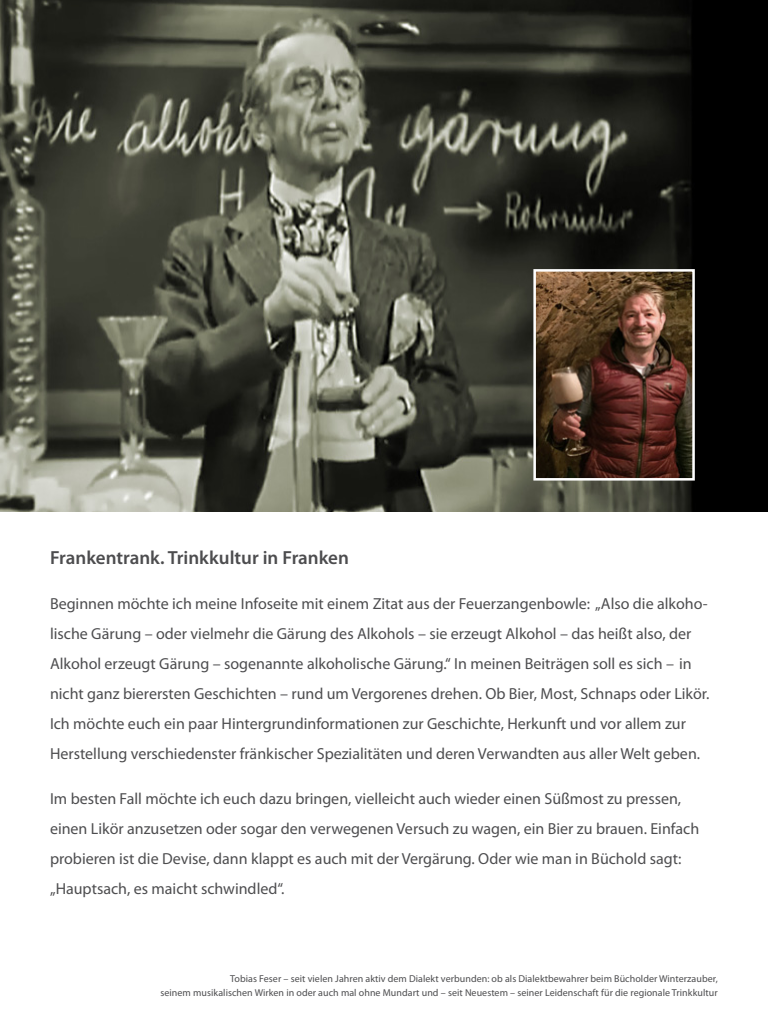
<style>
.page{position:relative;width:768px;height:1024px;background:#fff}
.page>*{position:absolute;margin:0;border:0;box-sizing:border-box;transform-origin:0 0}
.t1{font:600 19px "Myriad Pro";color:#4d4d4f}
.t2{font:16px/30px "Myriad Pro";color:#4d4d4f}
.t3{font:10px/14px "Myriad Pro";letter-spacing:.005em;color:#4d4d4f;text-align:right}
</style>
<div class="page">
<img style="left:0;top:0;width:768px;height:512px">
<img style="left:537px;top:273px;width:154px;height:204px">
<div style="left:533px;top:269px;width:162px;height:212px;border:3px solid #fff"></div>
<p class="t1" style="left:50px;top:546px;width:301px">Frankentrank. Trinkkultur in Franken</p>
<p class="t2" style="left:50px;top:589px;width:661px">Beginnen möchte ich meine Infoseite mit einem Zitat aus der Feuerzangenbowle: „Also die alkoho&shy;lische Gärung – oder vielmehr die Gärung des Alkohols – sie erzeugt Alkohol – das heißt also, der Alkohol erzeugt Gärung – sogenannte alkoholische Gärung.“ In meinen Beiträgen soll es sich – in nicht ganz bierersten Geschichten – rund um Vergorenes drehen. Ob Bier, Most, Schnaps oder Likör.<br>Ich möchte euch ein paar Hintergrundinformationen zur Geschichte, Herkunft und vor allem zur Herstellung verschiedenster fränkischer Spezialitäten und deren Verwandten aus aller Welt geben.</p>
<p class="t2" style="left:50px;top:784px;width:651px">Im besten Fall möchte ich euch dazu bringen, vielleicht auch wieder einen Süßmost zu pressen, einen Likör anzusetzen oder sogar den verwegenen Versuch zu wagen, ein Bier zu brauen. Einfach probieren ist die Devise, dann klappt es auch mit der Vergärung. Oder wie man in Büchold sagt: „Hauptsach, es maicht schwindled“.</p>
<p class="t3" style="left:160px;top:971px;width:559px">Tobias Feser – seit vielen Jahren aktiv dem Dialekt verbunden: ob als Dialektbewahrer beim Bücholder Winterzauber,<br>seinem musikalischen Wirken in oder auch mal ohne Mundart und – seit Neuestem – seiner Leidenschaft für die regionale Trinkkultur</p>
</div>
